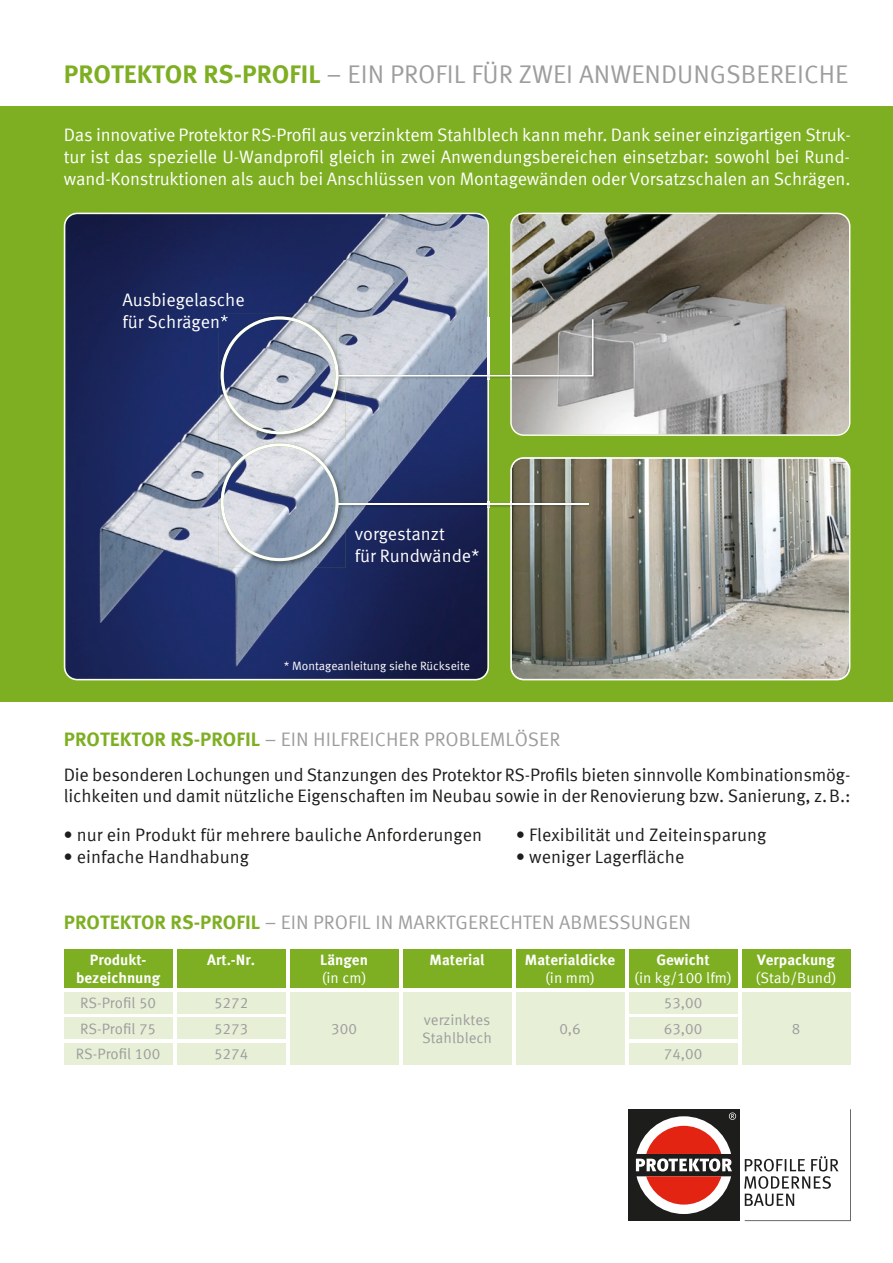
<style>
.page{position:relative;width:893px;height:1263px;background:#fff}
.page>*{position:absolute;margin:0;border:0;box-sizing:border-box;transform-origin:0 0}
.t1{font:25.5px "Meta Offc Pro Norm";color:#9d9d9d}
.t2{font:19.5px "Meta Offc Pro Norm";color:#9d9d9d}
.t3{font:18px/21.6px "Meta Offc Pro Norm";letter-spacing:-.005em;color:#fff}
.t4{font:18px/21.6px "Meta Offc Pro Norm";letter-spacing:-.01em;color:#1d1d1b}
.t5{font:15px/18px "Meta Offc Pro Norm";color:#9d9d9d}
.t6{font:700 15px/18px "Meta Offc Pro";color:#fff;text-align:center}
.t7{font:15px "Meta Offc Pro Norm";color:#fff}
.t8{font:12px "Meta Offc Pro Norm";color:#fff}
.s1{font-family:"Meta Offc Pro";font-weight:700;color:#7eaf23}
</style>
<div class="page">
<div style="left:0;top:106px;width:893px;height:596px;background:#7eaf23"></div>
<div style="left:628px;top:1109px;width:111px;height:112px;background:#1d1d1b"></div>
<svg style="left:744px;top:1109px;width:107px;height:112px"></svg>
<svg style="left:636px;top:1112px;width:100px;height:102px"></svg>
<svg style="left:510px;top:213px;width:340px;height:223px;background:#9d9a93"></svg>
<svg style="left:510px;top:457px;width:340px;height:223px;background:#98978e"></svg>
<div style="left:64px;top:949px;width:109px;height:39px;background:#7eaf23"></div>
<div style="left:177px;top:949px;width:108px;height:39px;background:#7eaf23"></div>
<div style="left:403px;top:949px;width:108px;height:39px;background:#7eaf23"></div>
<div style="left:516px;top:949px;width:108px;height:39px;background:#7eaf23"></div>
<div style="left:629px;top:949px;width:108px;height:39px;background:#7eaf23"></div>
<div style="left:742px;top:949px;width:108px;height:39px;background:#7eaf23"></div>
<div style="left:64px;top:992px;width:109px;height:21px;background:#e7efd7"></div>
<div style="left:177px;top:992px;width:108px;height:21px;background:#e7efd7"></div>
<div style="left:290px;top:949px;width:108px;height:39px;background:#7eaf23"></div>
<div style="left:290px;top:992px;width:108px;height:72px;background:#e7efd7"></div>
<div style="left:403px;top:992px;width:108px;height:72px;background:#e7efd7"></div>
<div style="left:516px;top:992px;width:108px;height:72px;background:#e7efd7"></div>
<div style="left:629px;top:992px;width:108px;height:21px;background:#e7efd7"></div>
<div style="left:64px;top:1017px;width:109px;height:22px;background:#e7efd7"></div>
<div style="left:177px;top:1017px;width:108px;height:22px;background:#e7efd7"></div>
<div style="left:629px;top:1017px;width:108px;height:22px;background:#e7efd7"></div>
<div style="left:64px;top:1043px;width:109px;height:21px;background:#e7efd7"></div>
<div style="left:177px;top:1043px;width:108px;height:21px;background:#e7efd7"></div>
<div style="left:629px;top:1043px;width:108px;height:21px;background:#e7efd7"></div>
<div style="left:742px;top:992px;width:108px;height:72px;background:#e7efd7"></div>
<svg style="left:64px;top:213px;width:425px;height:467px;background:#414c78"></svg>
<img style="left:218px;top:314px;width:127px;height:254px">
<img style="left:489px;top:502px;width:21px;height:6px">
<img style="left:512px;top:502px;width:80px;height:6px">
<img style="left:345px;top:502px;width:142px;height:6px">
<svg style="left:221px;top:443px;width:124px;height:118px;background:#adb5c5"></svg>
<hr style="left:338px;top:503px;width:250px;height:2px;background:#fff">
<img style="left:218px;top:315px;width:10px;height:16px">
<img style="left:218px;top:441px;width:127px;height:1px">
<img style="left:338px;top:318px;width:258px;height:62px">
<svg style="left:221px;top:316px;width:117px;height:118px;background:#a0a7bb"></svg>
<hr style="left:338px;top:375px;width:255px;height:1px;background:#fff">
<hr style="left:592px;top:319px;width:1px;height:56px;background:#fff">
<h1 class="t1" style="left:64px;top:55px;width:786px"><span class="s1">PROTEKTOR RS-PROFIL</span> – EIN PROFIL FÜR ZWEI ANWENDUNGSBEREICHE</h1>
<p class="t3" style="left:64px;top:123px;width:789px;text-align:justify">Das innovative Protektor RS-Profil aus verzinktem Stahlblech kann mehr. Dank seiner einzigartigen Struk&shy;tur ist das spezielle U-Wandprofil gleich in zwei Anwendungsbereichen einsetzbar: sowohl bei Rund&shy;wand-Konstruktionen als auch bei Anschlüssen von Montagewänden oder Vorsatzschalen an Schrägen.</p>
<p class="t3" style="left:123px;top:288px;width:124px">Ausbiegelasche für Schrägen*</p>
<p class="t3" style="left:355px;top:522px;width:126px">vorgestanzt<br>für Rundwände*</p>
<p class="t8" style="left:284px;top:657px;width:188px">* Montageanleitung siehe Rückseite</p>
<p class="t2" style="left:64px;top:725px;width:498px"><span class="s1">PROTEKTOR RS-PROFIL</span> – EIN HILFREICHER PROBLEMLÖSER</p>
<p class="t4" style="left:64px;top:762px;width:788px">Die besonderen Lochungen und Stanzungen des Protektor RS-Profils bieten sinnvolle Kombinationsmög&shy;lichkeiten und damit nützliche Eigenschaften im Neubau sowie in der Renovierung bzw. Sanierung, z. B.:</p>
<p class="t4" style="left:63px;top:823px;width:420px">• nur ein Produkt für mehrere bauliche Anforderungen</p>
<p class="t4" style="left:63px;top:845px;width:187px">• einfache Handhabung</p>
<p class="t4" style="left:516px;top:823px;width:252px">• Flexibilität und Zeiteinsparung</p>
<p class="t4" style="left:516px;top:845px;width:170px">• weniger Lagerfläche</p>
<p class="t2" style="left:64px;top:908px;width:629px"><span class="s1">PROTEKTOR RS-PROFIL</span> – EIN PROFIL IN MARKTGERECHTEN ABMESSUNGEN</p>
<p class="t6" style="left:76px;top:950px;width:86px">Produkt&shy;bezeichnung</p>
<p class="t6" style="left:207px;top:950px;width:49px">Art.-Nr.</p>
<p class="t6" style="left:430px;top:950px;width:57px">Material</p>
<p class="t6" style="left:525px;top:950px;width:92px">Materialdicke</p>
<p class="t6" style="left:656px;top:950px;width:55px">Gewicht</p>
<p class="t7" style="left:634px;top:967px;width:99px">(in kg/100 lfm)</p>
<p class="t6" style="left:320px;top:950px;width:49px">Längen</p>
<p class="t7" style="left:322px;top:967px;width:46px">(in cm)</p>
<p class="t5" style="left:331px;top:1019px;width:27px">300</p>
<p class="t5" style="left:422px;top:1010px;width:71px">verzinktes<br>Stahlblech</p>
<p class="t5" style="left:559px;top:1019px;width:23px">0,6</p>
<p class="t7" style="left:545px;top:967px;width:51px">(in mm)</p>
<p class="t5" style="left:80px;top:993px;width:77px">RS-Profil 50</p>
<p class="t5" style="left:214px;top:993px;width:36px">5272</p>
<p class="t5" style="left:664px;top:993px;width:40px">53,00</p>
<p class="t5" style="left:80px;top:1019px;width:77px">RS-Profil 75</p>
<p class="t5" style="left:214px;top:1019px;width:36px">5273</p>
<p class="t5" style="left:664px;top:1019px;width:40px">63,00</p>
<p class="t5" style="left:76px;top:1044px;width:86px">RS-Profil 100</p>
<p class="t5" style="left:214px;top:1044px;width:36px">5274</p>
<p class="t5" style="left:664px;top:1044px;width:40px">74,00</p>
<p class="t6" style="left:757px;top:950px;width:79px">Verpackung</p>
<p class="t7" style="left:756px;top:967px;width:82px">(Stab/Bund)</p>
<p class="t5" style="left:792px;top:1019px;width:10px">8</p>
</div>
